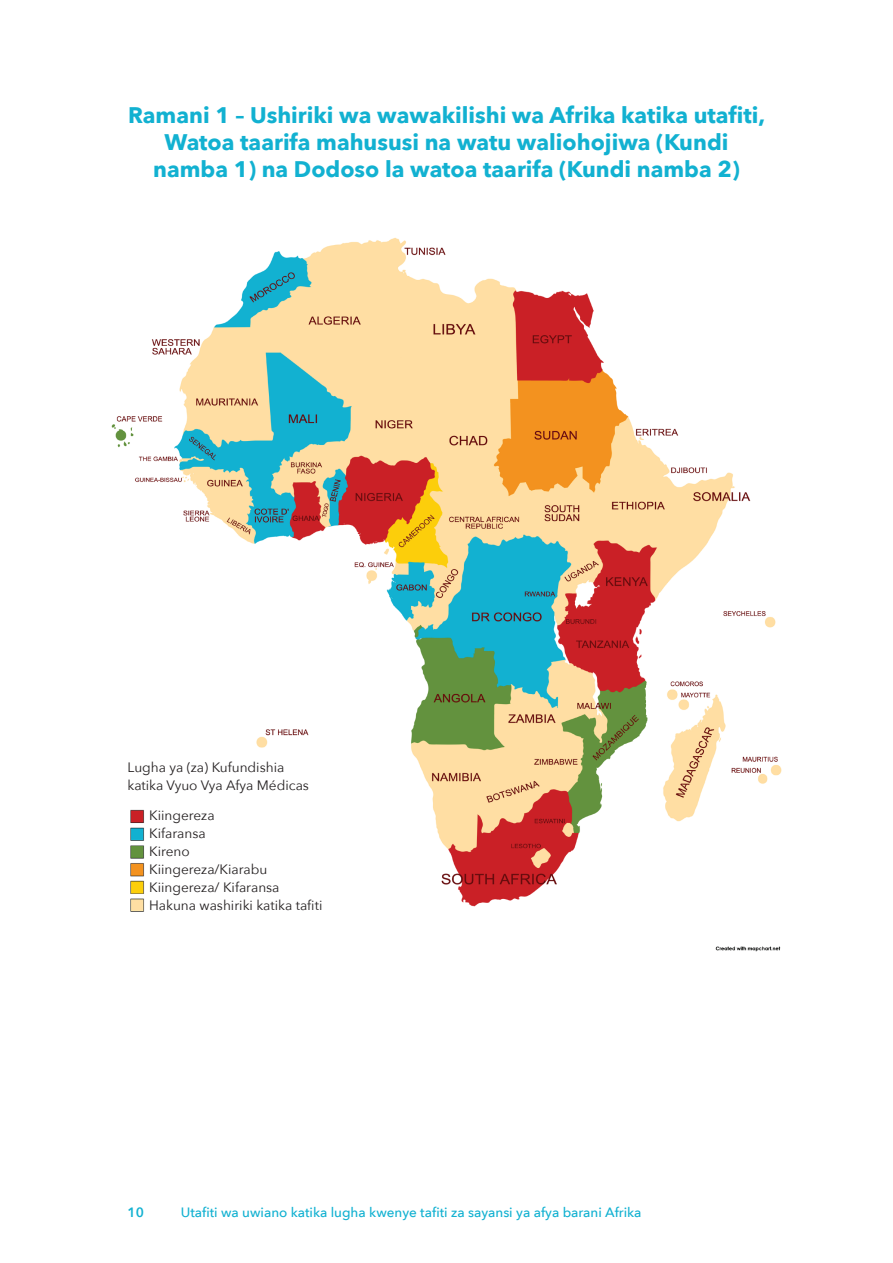
<style>
.page{position:relative;width:893px;height:1263px;background:#fff}
.page>*{position:absolute;margin:0;border:0;box-sizing:border-box;transform-origin:0 0}
.t1{font:700 22.5px/27px "Avenir Next LT Pro";color:#12b1d1;text-align:center}
.t2{font:13.65px/18px "Avenir Next";color:#231f20}
.t3{font:500 13.5px "Avenir Next LT Pro";color:#12b1d1}
.t4{font:600 13.5px "Avenir Next LT Pro";color:#12b1d1}
</style>
<div class="page">
<img style="left:111px;top:237px;width:671px;height:715px">
<div style="left:88px;top:751px;width:273px;height:162px;background:#fff"></div>
<img style="left:128px;top:809px;width:19px;height:108px">
<p class="t1" style="left:128px;top:102px;width:639px">Ramani 1 – Ushiriki wa wawakilishi wa Afrika katika utafiti,<br>Watoa taarifa mahususi na watu waliohojiwa (Kundi namba 1) na Dodoso la watoa taarifa (Kundi namba 2)</p>
<p class="t2" style="left:128px;top:758px;width:183px">Lugha ya (za) Kufundishia katika Vyuo Vya Afya Médicas</p>
<p class="t2" style="left:149px;top:806px;width:175px">Kiingereza<br>Kifaransa<br>Kireno<br>Kiingereza/Kiarabu<br>Kiingereza/ Kifaransa<br>Hakuna washiriki katika tafiti</p>
<p class="t4" style="left:128px;top:1204px;width:18px">10</p>
<p class="t3" style="left:181px;top:1204px;width:462px">Utafiti wa uwiano katika lugha kwenye tafiti za sayansi ya afya barani Afrika</p>
</div>
